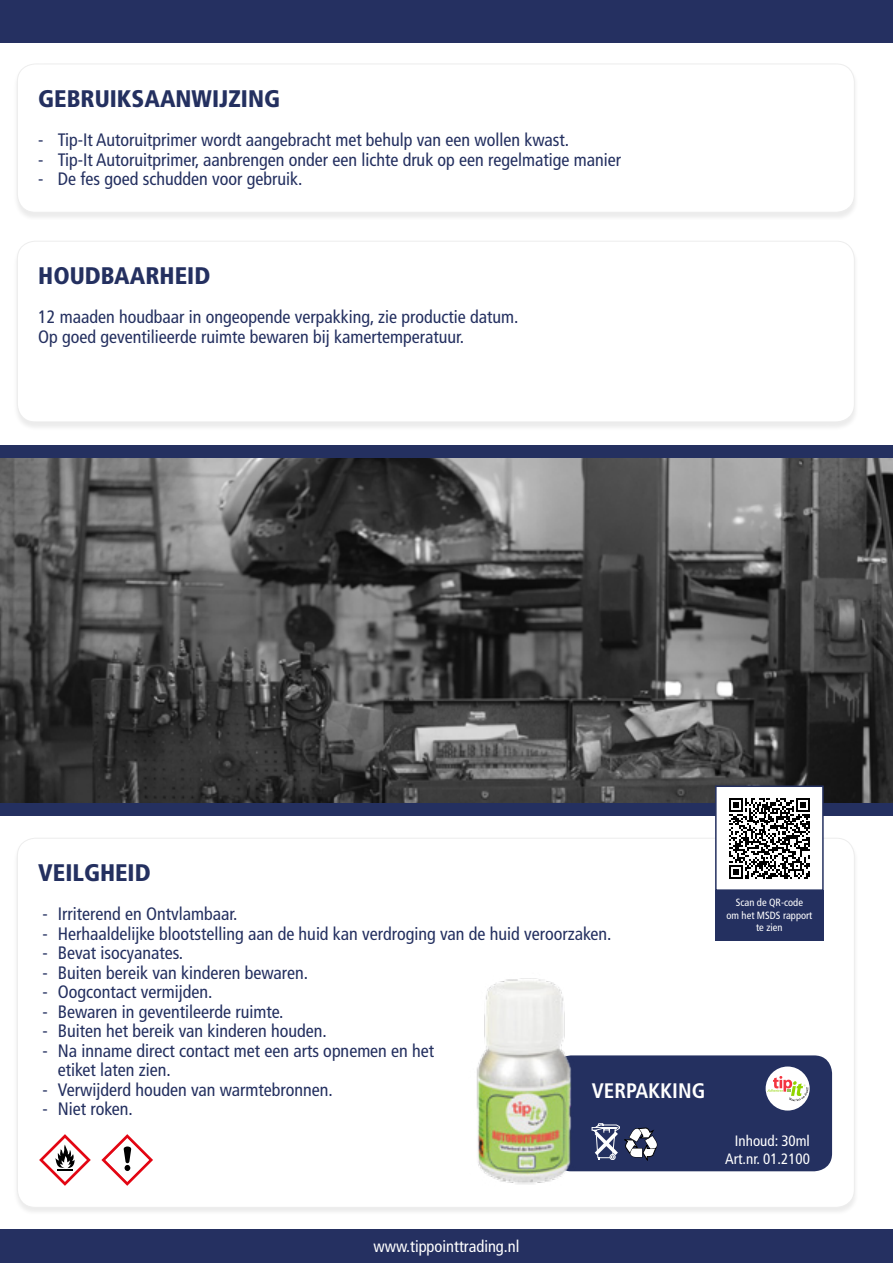
<style>
.page{position:relative;width:893px;height:1263px;background:#fff}
.page>*{position:absolute;margin:0;border:0;box-sizing:border-box;transform-origin:0 0}
.t1{font:900 condensed 24px "Frutiger LT Std";color:#243060}
.t2{font:700 condensed 21px "Frutiger LT Std";color:#fff}
.t3{font:condensed 18px/19.5px "Frutiger LT Std";color:#243060}
.t4{font:condensed 16.5px "Frutiger LT Std";color:#fff}
.t5{font:condensed 15px/18px "Frutiger LT Std";color:#fff;text-align:right}
.t6{font:condensed 10.5px/12.6px "Frutiger LT Std";color:#fff;text-align:center}
</style>
<div class="page">
<div style="left:0;top:0;width:893px;height:43px;background:#253061"></div>
<div style="left:0;top:1229px;width:893px;height:34px;background:#253061"></div>
<img style="left:0;top:458px;width:893px;height:345px">
<div style="left:13px;top:838px;width:845px;height:377px;background:#f3f3f3"></div>
<div style="left:17px;top:838px;width:837px;height:369px;background:#fff;border-radius:18px"></div>
<div style="left:0;top:446px;width:893px;height:12px;background:#243060"></div>
<div style="left:0;top:803px;width:893px;height:12px;background:#243060"></div>
<div style="left:553px;top:1055px;width:279px;height:116px;background:#243060;border-radius:18px"></div>
<div style="left:13px;top:64px;width:845px;height:156px;background:#f1f1f1"></div>
<div style="left:17px;top:64px;width:837px;height:148px;background:#fff;border-radius:18px"></div>
<div style="left:17px;top:64px;width:838px;height:149px;border:1px solid #ededed;border-radius:18px"></div>
<div style="left:13px;top:241px;width:845px;height:189px;background:#f2f2f2"></div>
<div style="left:17px;top:241px;width:837px;height:181px;background:#fff;border-radius:18px"></div>
<div style="left:17px;top:241px;width:838px;height:181px;border:1px solid #ededed;border-radius:18px"></div>
<svg style="left:592px;top:1123px;width:65px;height:37px"></svg>
<img style="left:476px;top:978px;width:99px;height:207px">
<div style="left:715px;top:785px;width:109px;height:106px;background:#fff;border:2px solid #243060"></div>
<div style="left:715px;top:890px;width:109px;height:51px;background:#243060"></div>
<svg style="left:729px;top:798px;width:81px;height:80px"></svg>
<div style="left:766px;top:1066px;width:44px;height:44px;background:#fff;border-radius:50%"></div>
<svg style="left:767px;top:1076px;width:41px;height:25px"></svg>
<svg style="left:39px;top:1134px;width:52px;height:52px"></svg>
<svg style="left:101px;top:1134px;width:52px;height:52px"></svg>
<h1 class="t1" style="left:38px;top:85px;width:243px">GEBRUIKSAANWIJZING</h1>
<p class="t3" style="left:38px;top:130px;width:532px">- Tip-It Autoruitprimer wordt aangebracht met behulp van een wollen kwast.</p>
<p class="t3" style="left:38px;top:150px;width:584px">- Tip-It Autoruitprimer, aanbrengen onder een lichte druk op een regelmatige manier</p>
<p class="t3" style="left:38px;top:169px;width:266px">- De fes goed schudden voor gebruik.</p>
<h1 class="t1" style="left:38px;top:261px;width:174px">HOUDBAARHEID</h1>
<p class="t3" style="left:38px;top:307px;width:482px">12 maaden houdbaar in ongeopende verpakking, zie productie datum.<br>Op goed geventilieerde ruimte bewaren bij kamertemperatuur.</p>
<h1 class="t1" style="left:38px;top:858px;width:114px">VEILGHEID</h1>
<p class="t3" style="left:43px;top:904px;width:196px">- Irriterend en Ontvlambaar.</p>
<p class="t3" style="left:43px;top:924px;width:570px">- Herhaaldelijke blootstelling aan de huid kan verdroging van de huid veroorzaken.</p>
<p class="t3" style="left:43px;top:943px;width:142px">- Bevat isocyanates.</p>
<p class="t3" style="left:43px;top:963px;width:267px">- Buiten bereik van kinderen bewaren.</p>
<p class="t3" style="left:43px;top:982px;width:171px">- Oogcontact vermijden.</p>
<p class="t3" style="left:43px;top:1002px;width:242px">- Bewaren in geventileerde ruimte.</p>
<p class="t3" style="left:43px;top:1021px;width:286px">- Buiten het bereik van kinderen houden.</p>
<p class="t3" style="left:58px;top:1041px;width:378px;text-indent:-15px">- Na inname direct contact met een arts opnemen en het etiket laten zien.</p>
<p class="t3" style="left:43px;top:1080px;width:292px">- Verwijderd houden van warmtebronnen.</p>
<p class="t3" style="left:43px;top:1099px;width:92px">- Niet roken.</p>
<p class="t2" style="left:592px;top:1078px;width:115px">VERPAKKING</p>
<p class="t6" style="left:726px;top:896px;width:87px">Scan de QR-code<br>om het MSDS rapport te zien</p>
<p class="t5" style="left:725px;top:1132px;width:86px">Inhoud: 30ml<br>Art.nr. 01.2100</p>
<p class="t4" style="left:373px;top:1237px;width:147px">www.tippointtrading.nl</p>
</div>
